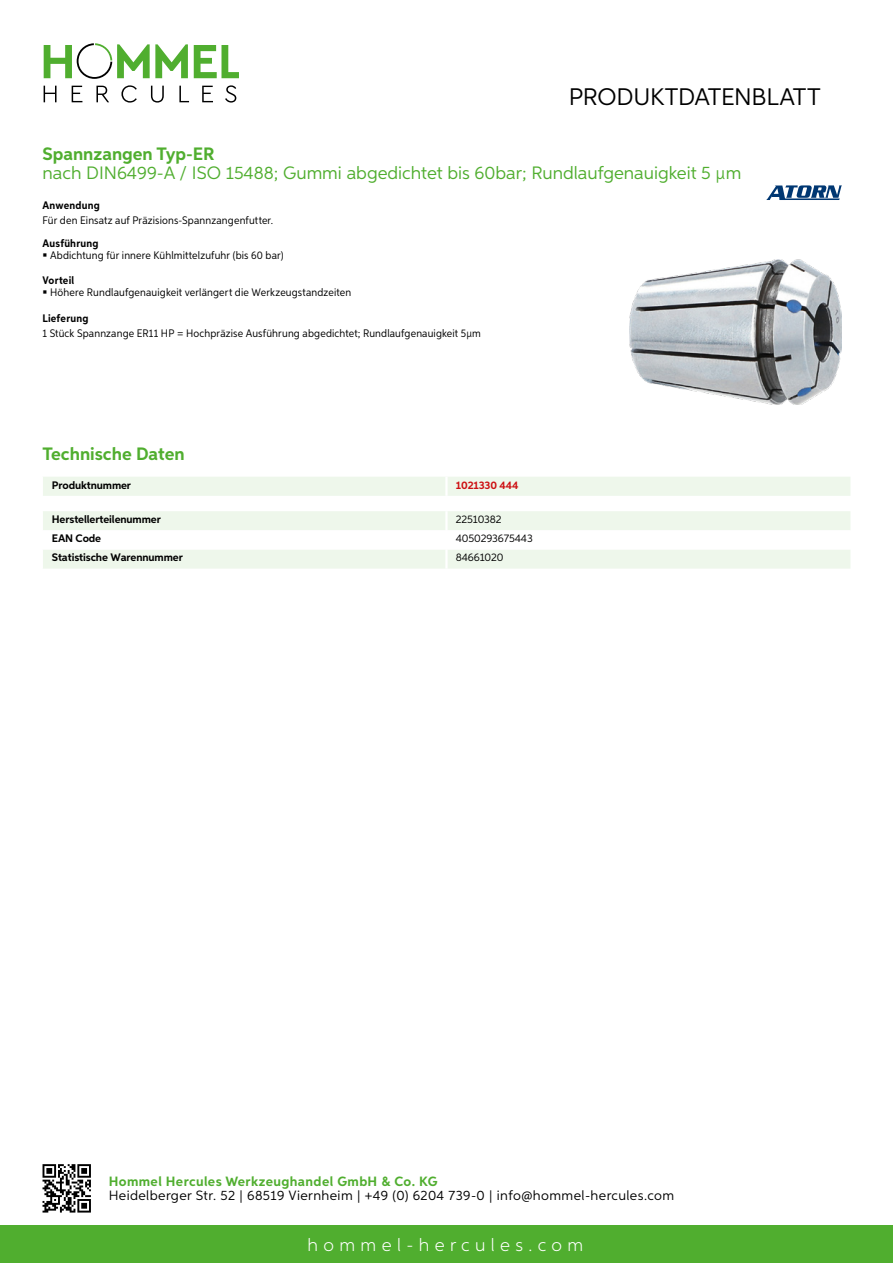
<style>
.page{position:relative;width:893px;height:1263px;background:#fff}
.page>*{position:absolute;margin:0;border:0;box-sizing:border-box;transform-origin:0 0}
.t1{font:24px "Aspira";letter-spacing:-.01em;color:#000}
.t2{font:18px "Aspira";color:#50ae2f}
.t3{font:700 18px "Aspira";color:#50ae2f}
.t4{font:300 18px "Aspira";letter-spacing:.3em;color:#fff}
.t5{font:13.5px "Aspira";letter-spacing:.03em;color:#000}
.t6{font:700 13.5px "Aspira";letter-spacing:.03em;color:#50ae2f}
.t7{font:10.95px "Aspira Nar";letter-spacing:.015em;color:#000}
.t8{font:700 10.95px "Aspira";letter-spacing:-.01em;color:#000}
.t9{font:700 10.95px "Aspira Nar";letter-spacing:.02em;color:#000}
.t10{font:10.95px "Aspira";letter-spacing:-.01em;color:#000}
.t11{font:700 10.95px "Aspira";letter-spacing:-.01em;color:#cd1013}
</style>
<div class="page">
<div style="left:0;top:1226px;width:893px;height:37px;background:#50ae2f"></div>
<svg style="left:43px;top:1164px;width:48px;height:48px"></svg>
<svg style="left:194px;top:45px;width:45px;height:33px"></svg>
<svg style="left:44px;top:43px;width:144px;height:36px"></svg>
<svg style="left:44px;top:86px;width:13px;height:16px"></svg>
<svg style="left:72px;top:86px;width:10px;height:16px"></svg>
<svg style="left:96px;top:86px;width:13px;height:16px"></svg>
<svg style="left:121px;top:85px;width:16px;height:18px"></svg>
<svg style="left:151px;top:86px;width:13px;height:17px"></svg>
<svg style="left:179px;top:86px;width:10px;height:16px"></svg>
<svg style="left:202px;top:86px;width:11px;height:16px"></svg>
<svg style="left:225px;top:85px;width:11px;height:18px"></svg>
<div style="left:43px;top:477px;width:807px;height:19px;background:#eef7eb"></div>
<hr style="left:445px;top:477px;width:3px;height:19px;background:#fff">
<svg style="left:43px;top:511px;width:807px;height:58px"></svg>
<hr style="left:445px;top:549px;width:3px;height:20px;background:#fff">
<img style="left:629px;top:259px;width:213px;height:145px">
<svg style="left:766px;top:185px;width:76px;height:15px"></svg>
<h1 class="t1" style="left:569px;top:82px;width:253px">Produktdatenblatt</h1>
<h2 class="t3" style="left:43px;top:142px;width:174px">Spannzangen Typ-ER</h2>
<h2 class="t2" style="left:43px;top:162px;width:700px">nach DIN 6499-A / ISO 15488; Gummi abgedichtet bis 60bar; Rundlaufgenauigkeit 5 µm</h2>
<p class="t9" style="left:43px;top:199px;width:59px">Anwendung</p>
<p class="t7" style="left:43px;top:214px;width:232px">Für den Einsatz auf Präzisions-Spannzangenfutter.</p>
<p class="t9" style="left:43px;top:236px;width:58px">Ausführung</p>
<p class="t7" style="left:50px;top:249px;width:235px">Abdichtung für innere Kühlmittelzufuhr (bis 60 bar)</p>
<p class="t9" style="left:43px;top:273px;width:33px">Vorteil</p>
<p class="t7" style="left:50px;top:286px;width:303px">Höhere Rundlaufgenauigkeit verlängert die Werkzeugstandzeiten</p>
<p class="t9" style="left:43px;top:311px;width:47px">Lieferung</p>
<p class="t7" style="left:43px;top:326px;width:440px">1 Stück Spannzange ER11 HP = Hochpräzise Ausführung abgedichtet; Rundlaufgenauigkeit 5µm</p>
<h2 class="t3" style="left:43px;top:442px;width:144px">Technische Daten</h2>
<p class="t8" style="left:52px;top:478px;width:81px">Produktnummer</p>
<p class="t11" style="left:456px;top:478px;width:64px">1021330 444</p>
<p class="t8" style="left:52px;top:513px;width:111px">Herstellerteilenummer</p>
<p class="t10" style="left:456px;top:513px;width:47px">22510382</p>
<p class="t8" style="left:52px;top:532px;width:51px">EAN Code</p>
<p class="t10" style="left:456px;top:532px;width:78px">4050293675443</p>
<p class="t8" style="left:52px;top:551px;width:132px">Statistische Warennummer</p>
<p class="t10" style="left:456px;top:551px;width:49px">84661020</p>
<p class="t6" style="left:109px;top:1172px;width:330px">Hommel Hercules Werkzeughandel GmbH &amp; Co. KG</p>
<p class="t5" style="left:109px;top:1187px;width:567px">Heidelberger Str. 52 | 68519 Viernheim | +49 (0) 6204 739-0 | info@hommel-hercules.com</p>
<h2 class="t4" style="left:307px;top:1234px;width:277px">hommel-hercules.com</h2>
</div>
